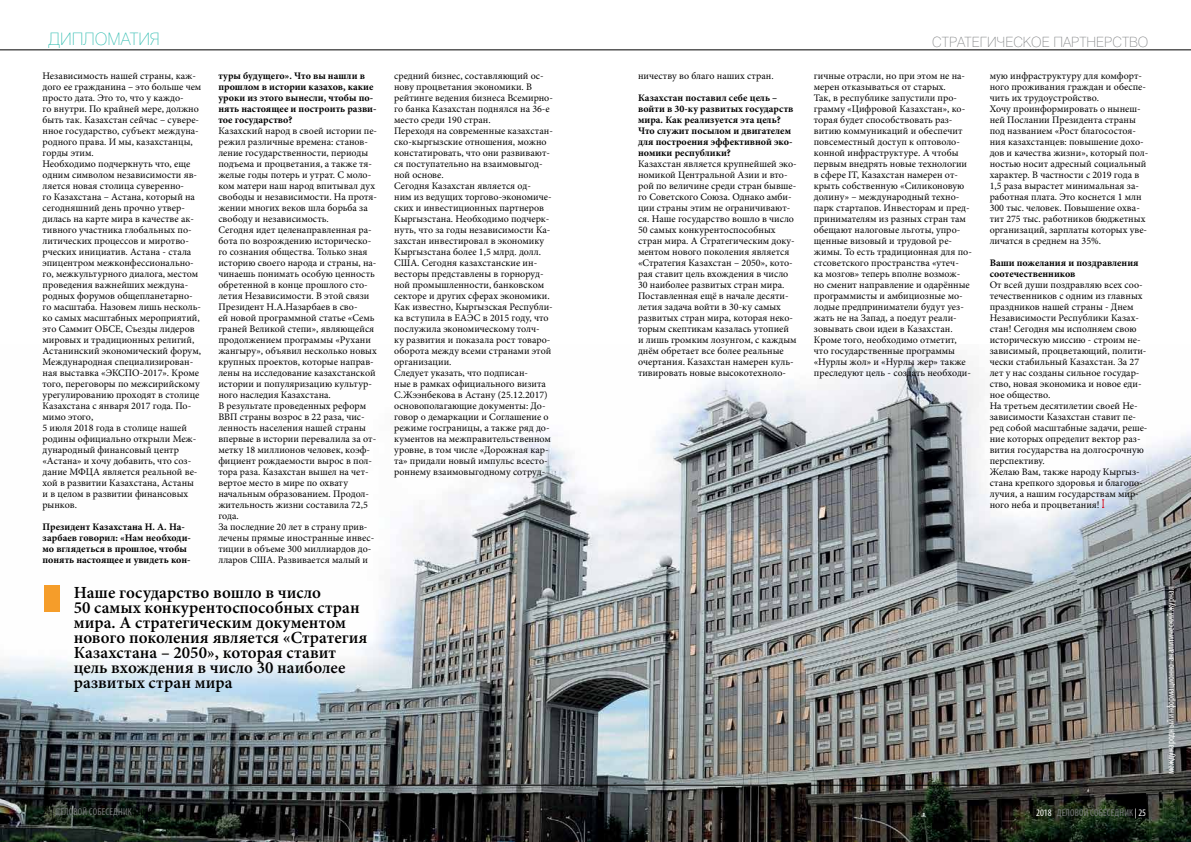
<style>
.page{position:relative;width:1191px;height:842px;background:#fff}
.page>*{position:absolute;margin:0;border:0;box-sizing:border-box;transform-origin:0 0}
.t1{font:600 17px/15px "Minion Pro";color:#000}
.t2{font:100 17px "Helios";color:#2fbcb0}
.t3{font:100 14px "Helios";color:#76787a}
.t4{font:10px/11px "Minion Pro";color:#000}
.t5{font:700 10px/11px "Minion Pro";color:#000}
.t6{font:condensed 10px "Myriad Pro";letter-spacing:.02em;color:#76787a}
.t7{font:condensed 10px "Myriad Pro";color:#fff}
.s1{color:#000}
.s2{color:#fff}
</style>
<div class="page">
<img style="left:0;top:345px;width:1191px;height:497px">
<hr style="left:0;top:785px;width:1191px;height:1px;background:#000">
<hr style="left:0;top:50px;width:1191px;height:1px;background:#000">
<div style="left:44px;top:585px;width:16px;height:27px;background:#f59d2a"></div>
<svg style="left:1102px;top:499px;width:2px;height:9px"></svg>
<h1 class="t2" style="left:48px;top:29px;width:113px">дипломатия</h1>
<p class="t4" style="left:43px;top:70px;width:160px">Независимость нашей страны, каж&shy;дого ее гражданина – это больше чем просто дата. Это то, что у каждо-<br>го внутри. По крайней мере, должно быть так. Казахстан сейчас – сувере&shy;нное государство, субъект междуна&shy;родного права. И мы, казахстанцы, горды этим.<br>Необходимо подчеркнуть что, еще одним символом независимости яв&shy;ляется новая столица суверенно-<br>го Казахстана – Астана, который на сегодняшний день прочно утвер&shy;дилась на карте мира в качестве ак&shy;тивного участника глобальных по&shy;литических процессов и миротво&shy;рческих инициатив. Астана - стала эпицентром межконфессионально&shy;го, межкультурного диалога, местом проведения важнейших междуна&shy;родных форумов общепланетарно&shy;го масштаба. Назовем лишь несколь&shy;ко самых масштабных мероприятий, это Саммит ОБСЕ, Съезды лидеров мировых и традиционных религий,<br>Астанинский экономический форум,<br>Международная специализирован&shy;ная выставка «ЭКСПО-2017». Кроме того, переговоры по межсирийскому урегулированию проходят в столице<br>Казахстана с января 2017 года. По&shy;мимо этого,<br>5 июля 2018 года в столице нашей родины официально открыли Меж&shy;дународный финансовый центр «Астана» и хочу добавить, что соз&shy;дание МФЦА является реальной ве&shy;хой в развитии Казахстана, Астаны и в целом в развитии финансовых рынков.</p>
<p class="t5" style="left:43px;top:521px;width:150px">Президент Казахстана Н. А. На&shy;зарбаев говорил: «Нам необходи&shy;мо вглядеться в прошлое, чтобы понять настоящее и увидеть кон-</p>
<p class="t5" style="left:218px;top:70px;width:160px">туры будущего». Что вы нашли в прошлом в истории казахов, какие уроки из этого вынесли, чтобы по&shy;нять настоящее и построить разви&shy;тое государство?</p>
<p class="t4" style="left:218px;top:125px;width:160px">Казахский народ в своей истории пе&shy;режил различные времена: станов&shy;ление государственности, периоды подъема и процветания, а также тя&shy;желые годы потерь и утрат. С моло&shy;ком матери наш народ впитывал дух свободы и независимости. На протя&shy;жении многих веков шла борьба за свободу и независимость.<br>Сегодня идет целенаправленная ра&shy;бота по возрождению историческо&shy;го сознания общества. Только зная историю своего народа и страны, на&shy;чинаешь понимать особую ценность обретенной в конце прошлого сто&shy;летия Независимости. В этой связи<br>Президент Н.А.Назарбаев в сво-<br>ей новой программной статье «Семь граней Великой степи», являющейся продолжением программы «Рухани жангыру», объявил несколько новых крупных проектов, которые направ&shy;лены на исследование казахстанской истории и популяризацию культур&shy;ного наследия Казахстана.<br>В результате проведенных реформ<br>ВВП страны возрос в 22 раза, чис&shy;ленность населения нашей страны впервые в истории перевалила за от&shy;метку 18 миллионов человек, коэф&shy;фициент рождаемости вырос в пол&shy;тора раза. Казахстан вышел на чет&shy;вертое место в мире по охвату начальным образованием. Продол&shy;жительность жизни составила 72,5 года.<br>За последние 20 лет в страну прив&shy;лечены прямые иностранные инвес&shy;тиции в объеме 300 миллиардов до&shy;лларов США. Развивается малый и</p>
<h1 class="t1" style="left:74px;top:585px;width:295px">Наше государство вошло в число<br>50 самых конкурентоспособных стран мира. А стратегическим документом нового поколения является «Стратегия Казахстана – 2050», которая ставит цель вхождения в число 30 наиболее развитых стран мира</h1>
<p class="t4" style="left:394px;top:70px;width:160px">средний бизнес, составляющий ос&shy;нову процветания экономики. В рейтинге ведения бизнеса Всемирно&shy;го банка Казахстан поднялся на 36-е место среди 190 стран.<br>Переходя на современные казахстан&shy;ско-кыргызские отношения, можно констатировать, что они развивают&shy;ся поступательно на взаимовыгод&shy;ной основе.<br>Сегодня Казахстан является од-<br>ним из ведущих торгово-экономиче&shy;ских и инвестиционных партнеров<br>Кыргызстана. Необходимо подчерк&shy;нуть, что за годы независимости Ка&shy;захстан инвестировал в экономику<br>Кыргызстана более 1,5 млрд. долл.<br>США. Сегодня казахстанские ин&shy;весторы представлены в горноруд&shy;ной промышленности, банковском секторе и других сферах экономики.<br>Как известно, Кыргызская Республи&shy;ка вступила в ЕАЭС в 2015 году, что послужила экономическому толч-<br>ку развития и показала рост товаро&shy;оборота между всеми странами этой организации.<br>Следует указать, что подписан-<br>ные в рамках официального визита<br>С.Жээнбекова в Астану (25.12.2017) основополагающие документы: До&shy;говор о демаркации и Соглашение о режиме госграницы, а также ряд до&shy;кументов на межправительственном уровне, в том числе «Дорожная кар&shy;та» придали новый импульс всесто&shy;роннему взаимовыгодному сотруд-</p>
<p class="t4" style="left:638px;top:70px;width:137px">ничеству во благо наших стран.</p>
<p class="t5" style="left:638px;top:92px;width:157px">Казахстан поставил себе цель – войти в 30-ку развитых государств мира. Как реализуется эта цель?<br>Что служит посылом и двигателем для построения эффективной эко&shy;номики республики?</p>
<p class="t4" style="left:638px;top:158px;width:160px">Казахстан является крупнейшей эко&shy;номикой Центральной Азии и вто&shy;рой по величине среди стран бывше&shy;го Советского Союза. Однако амби&shy;ции страны этим не ограничивают&shy;ся. Наше государство вошло в число 50 самых конкурентоспособных стран мира. А Стратегическим доку&shy;ментом нового поколения является «Стратегия Казахстан – 2050», кото&shy;рая ставит цель вхождения в число 30 наиболее развитых стран мира.<br>Поставленная ещё в начале десяти&shy;летия задача войти в 30-ку самых развитых стран мира, которая неко&shy;торым скептикам казалась утопией и лишь громким лозунгом, с каждым днём обретает все более реальные очертания. Казахстан намерен куль&shy;тивировать новые высокотехноло-</p>
<h2 class="t3" style="left:932px;top:34px;width:218px">стратегическое партнерство</h2>
<p class="t4" style="left:814px;top:70px;width:160px">гичные отрасли, но при этом не на&shy;мерен отказываться от старых.<br>Так, в республике запустили про&shy;грамму «Цифровой Казахстан», ко&shy;торая будет способствовать раз&shy;витию коммуникаций и обеспечит повсеместный доступ к оптоволо&shy;конной инфраструктуре. А чтобы первым внедрять новые технологии в сфере IT, Казахстан намерен от&shy;крыть собственную «Силиконовую долину» – международный техно&shy;парк стартапов. Инвесторам и пред&shy;принимателям из разных стран там обещают налоговые льготы, упро&shy;щенные визовый и трудовой ре&shy;жимы. То есть традиционная для по&shy;стсоветского пространства «утеч-<br>ка мозгов» теперь вполне возмож&shy;но сменит направление и одарённые программисты и амбициозные мо&shy;лодые предприниматели будут уез&shy;жать не на Запад, а поедут реали&shy;зовывать свои идеи в Казахстан.<br>Кроме того, необходимо отметит, что государственные программы «Нурлы жол» и «Нурлы жер» также преследуют цель - создать необходи-</p>
<p class="t4" style="left:989px;top:70px;width:160px">мую инфраструктуру для комфорт&shy;ного проживания граждан и обеспе&shy;чить их трудоустройство.<br>Хочу проинформировать о нынеш&shy;ней Послании Президента страны под названием «Рост благосостоя&shy;ния казахстанцев: повышение дохо&shy;дов и качества жизни», который пол&shy;ностью носит адресный социальный характер. В частности с 2019 года в 1,5 раза вырастет минимальная за&shy;работная плата. Это коснется 1 млн 300 тыс. человек. Повышение охва&shy;тит 275 тыс. работников бюджетных организаций, зарплаты которых уве&shy;личатся в среднем на 35%.</p>
<p class="t5" style="left:989px;top:257px;width:151px">Ваши пожелания и поздравления соотечественников</p>
<p class="t4" style="left:989px;top:279px;width:159px">От всей души поздравляю всех соо&shy;течественников с одним из главных праздников нашей страны - Днем<br>Независимости Республики Казах&shy;стан! Сегодня мы исполняем свою историческую миссию - строим не&shy;зависимый, процветающий, полити&shy;чески стабильный Казахстан. За 27 лет у нас созданы сильное государ&shy;ство, новая экономика и новое еди&shy;ное общество.<br>На третьем десятилетии своей Не&shy;зависимости Казахстан ставит пе&shy;ред собой масштабные задачи, реше&shy;ние которых определит вектор раз&shy;вития государства на долгосрочную перспективу.<br>Желаю Вам, также народу Кыргыз&shy;стана крепкого здоровья и благопо&shy;лучия, а нашим государствам мир&shy;ного неба и процветания!</p>
<p class="t6" style="left:43px;top:806px;width:111px"><span class="s1">24 |</span> деловой собеседник <span class="s1">| 2018</span></p>
<p class="t6" style="left:1036px;top:806px;width:111px"><span class="s2">2018</span> <span class="s1">|</span> деловой собеседник<span class="s2">| 25</span></p>
<p class="t7" style="left:1164px;top:774px;width:189px;rotate:-90deg">международный информационно-аналитический журнал</p>
</div>
